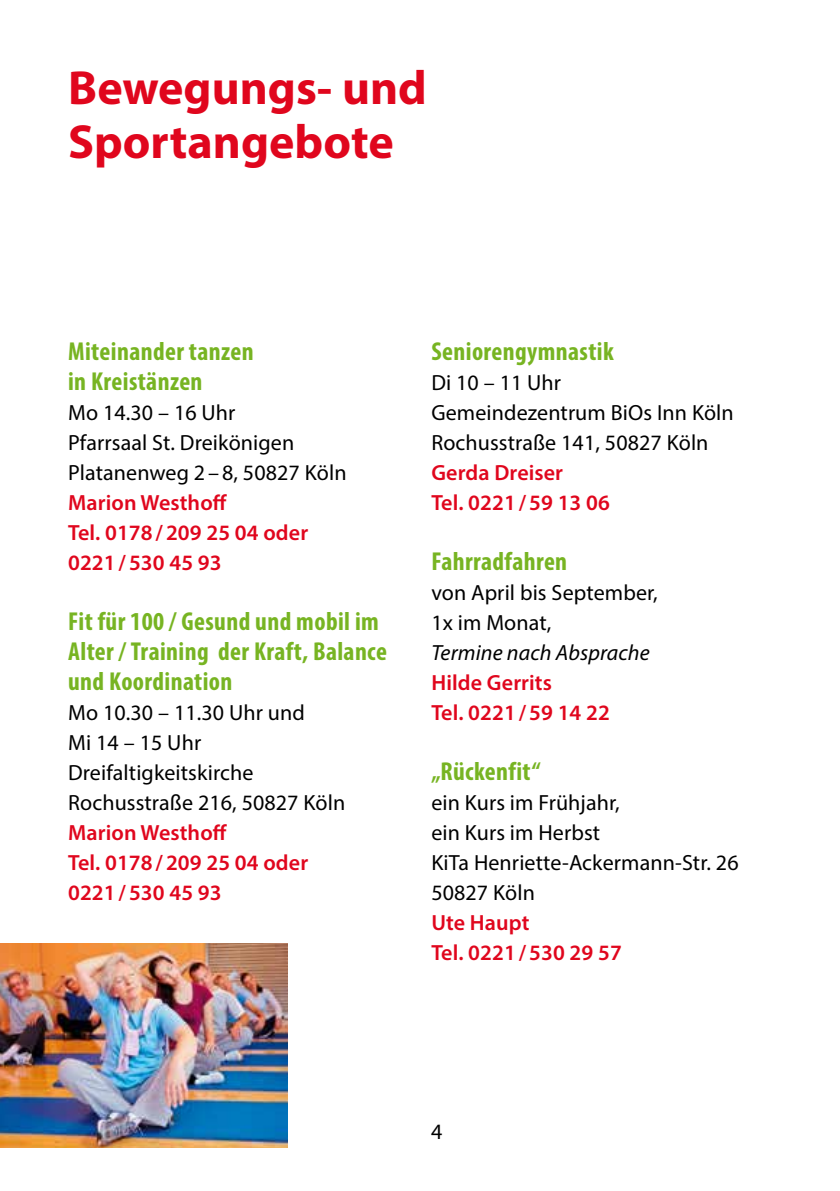
<style>
.page{position:relative;width:840px;height:1191px;background:#fff}
.page>*{position:absolute;margin:0;border:0;box-sizing:border-box;transform-origin:0 0}
.t1{font:700 48px/54px "Myriad Pro";color:#e0061d}
.t2{font:700 condensed 26px/30px "Myriad Pro";letter-spacing:.015em;color:#77b422}
.t3{font:22px/30px "Myriad Pro";letter-spacing:.005em;color:#000}
.t4{font:600 22px/30px "Myriad Pro";letter-spacing:.005em;color:#e0061d}
.t5{font:italic 22px "Myriad Pro";letter-spacing:.005em;color:#000}
</style>
<div class="page">
<img style="left:0;top:943px;width:287px;height:204px">
<h1 class="t1" style="left:68px;top:59px;width:360px">Bewegungs- und<br>Sportangebote</h1>
<p class="t2" style="left:68px;top:335px;width:187px">Miteinander tanzen in Kreistänzen</p>
<p class="t3" style="left:68px;top:397px;width:280px">Mo 14.30 – 16 Uhr<br>Pfarrsaal St. Dreikönigen<br>Platanenweg 2 – 8, 50827 Köln</p>
<p class="t4" style="left:68px;top:487px;width:241px">Marion Westhoff<br>Tel. 0178 / 209 25 04 oder<br>0221 / 530 45 93</p>
<p class="t2" style="left:68px;top:605px;width:320px">Fit für 100 / Gesund und mobil im<br>Alter / Training der Kraft, Balance und Koordination</p>
<p class="t3" style="left:68px;top:697px;width:278px">Mo 10.30 – 11.30 Uhr und<br>Mi 14 – 15 Uhr<br>Dreifaltigkeitskirche<br>Rochusstraße 216, 50827 Köln</p>
<p class="t4" style="left:68px;top:817px;width:241px">Marion Westhoff<br>Tel. 0178 / 209 25 04 oder<br>0221 / 530 45 93</p>
<p class="t2" style="left:431px;top:335px;width:184px">Seniorengymnastik</p>
<p class="t3" style="left:431px;top:367px;width:304px">Di 10 – 11 Uhr<br>Gemeindezentrum BiOs Inn Köln<br>Rochusstraße 141, 50827 Köln</p>
<p class="t4" style="left:431px;top:457px;width:180px">Gerda Dreiser<br>Tel. 0221 / 59 13 06</p>
<p class="t2" style="left:431px;top:545px;width:137px">Fahrradfahren</p>
<p class="t3" style="left:431px;top:577px;width:228px">von April bis September,<br>1x im Monat,</p>
<p class="t5" style="left:431px;top:639px;width:220px">Termine nach Absprache</p>
<p class="t4" style="left:431px;top:667px;width:180px">Hilde Gerrits<br>Tel. 0221 / 59 14 22</p>
<p class="t2" style="left:431px;top:755px;width:111px">„Rückenfit“</p>
<p class="t3" style="left:431px;top:787px;width:308px">ein Kurs im Frühjahr,<br>ein Kurs im Herbst<br>KiTa Henriette-Ackermann-Str. 26<br>50827 Köln</p>
<p class="t4" style="left:431px;top:907px;width:192px">Ute Haupt<br>Tel. 0221 / 530 29 57</p>
<p class="t3" style="left:431px;top:1116px;width:13px">4</p>
</div>
